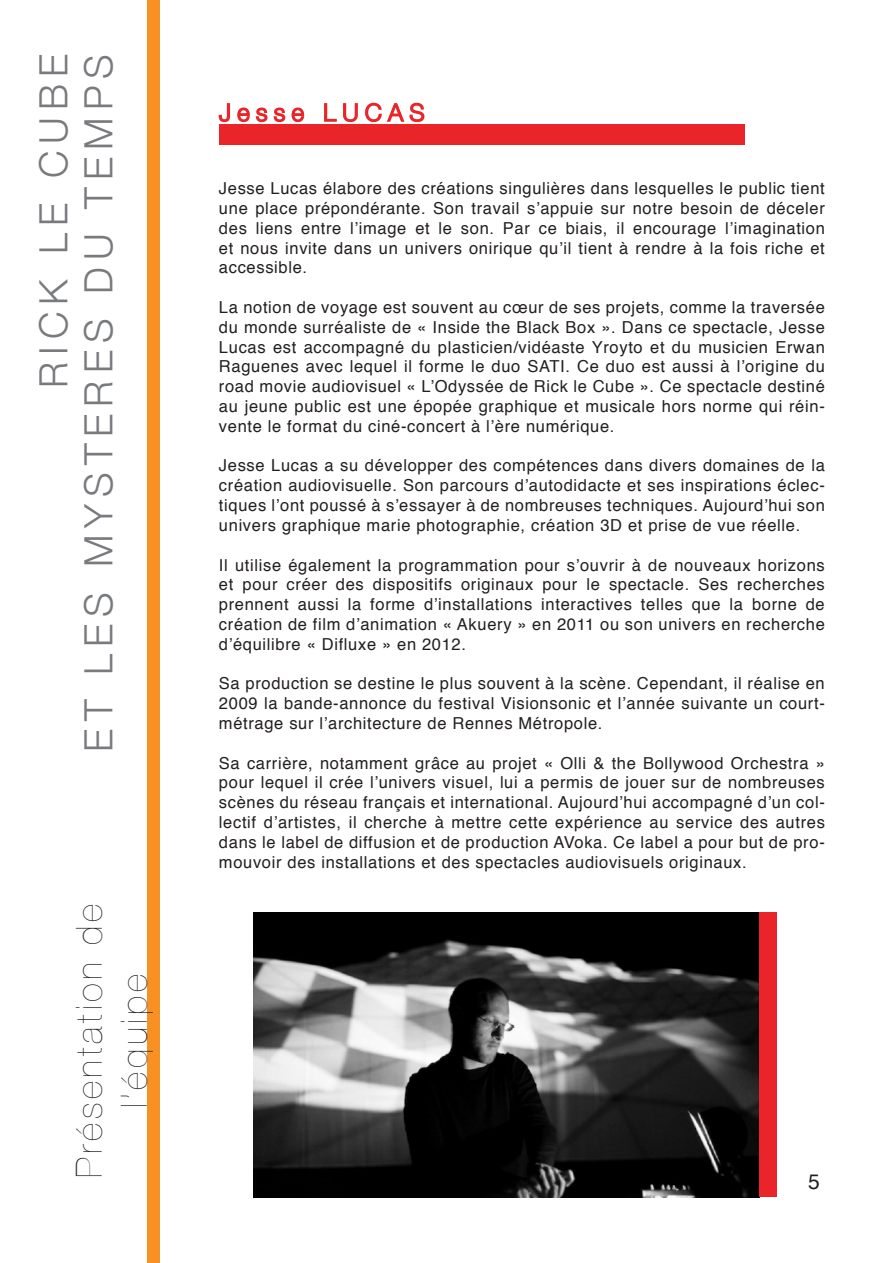
<style>
.page{position:relative;width:893px;height:1263px;background:#fff}
.page>*{position:absolute;margin:0;border:0;box-sizing:border-box;transform-origin:0 0}
.t1{font:300 39px "Helvetica Neue";letter-spacing:.18em;color:#787a7d}
.t2{font:200 36px "Helvetica Neue";letter-spacing:.1em;color:#231f20}
.t3{font:21px "Helvetica";color:#231f20}
.t4{font:16.5px/19.8px "Helvetica";letter-spacing:.04em;color:#231f20;text-align:justify}
</style>
<div class="page">
<div style="left:148px;top:0;width:12px;height:1263px;background:#f79123"></div>
<svg style="left:218px;top:103px;width:87px;height:20px"></svg>
<svg style="left:324px;top:102px;width:101px;height:21px"></svg>
<div style="left:219px;top:124px;width:526px;height:21px;background:#e92529"></div>
<img style="left:253px;top:912px;width:506px;height:285px">
<div style="left:759px;top:912px;width:18px;height:285px;background:#e92529"></div>
<p class="t1" style="left:22px;top:388px;width:335px;rotate:-90deg">RICK LE CUBE</p>
<p class="t1" style="left:67px;top:752px;width:699px;rotate:-90deg">ET LES MYSTERES DU TEMPS</p>
<p class="t2" style="left:61px;top:1178px;width:276px;rotate:-90deg">Présentation de</p>
<p class="t2" style="left:106px;top:1107px;width:135px;rotate:-90deg">l’équipe</p>
<p class="t4" style="left:219px;top:179px;width:607px">Jesse Lucas élabore des créations singulières dans lesquelles le public tient une place prépondérante. Son travail s’appuie sur notre besoin de déceler des liens entre l’image et le son. Par ce biais, il encourage l’imagination et nous invite dans un univers onirique qu’il tient à rendre à la fois riche et accessible.</p>
<p class="t4" style="left:219px;top:298px;width:607px">La notion de voyage est souvent au cœur de ses projets, comme la traversée du monde surréaliste de « Inside the Black Box ». Dans ce spectacle, Jesse Lucas est accompagné du plasticien/vidéaste Yroyto et du musicien Erwan Raguenes avec lequel il forme le duo SATI. Ce duo est aussi à l’origine du road movie audiovisuel « L’Odyssée de Rick le Cube ». Ce spectacle destiné au jeune public est une épopée graphique et musicale hors norme qui réin&shy;vente le format du ciné-concert à l’ère numérique.</p>
<p class="t4" style="left:219px;top:456px;width:607px">Jesse Lucas a su développer des compétences dans divers domaines de la création audiovisuelle. Son parcours d’autodidacte et ses inspirations éclec&shy;tiques l’ont poussé à s’essayer à de nombreuses techniques. Aujourd’hui son univers graphique marie photographie, création 3D et prise de vue réelle.</p>
<p class="t4" style="left:219px;top:555px;width:607px">Il utilise également la programmation pour s’ouvrir à de nouveaux horizons et pour créer des dispositifs originaux pour le spectacle. Ses recherches prennent aussi la forme d’installations interactives telles que la borne de création de film d’animation « Akuery » en 2011 ou son univers en recherche d’équilibre « Difluxe » en 2012.</p>
<p class="t4" style="left:219px;top:674px;width:607px">Sa production se destine le plus souvent à la scène. Cependant, il réalise en 2009 la bande-annonce du festival Visionsonic et l’année suivante un court&shy;métrage sur l’architecture de Rennes Métropole.</p>
<p class="t4" style="left:219px;top:753px;width:607px">Sa carrière, notamment grâce au projet « Olli &amp; the Bollywood Orchestra » pour lequel il crée l’univers visuel, lui a permis de jouer sur de nombreuses scènes du réseau français et international. Aujourd’hui accompagné d’un col&shy;lectif d’artistes, il cherche à mettre cette expérience au service des autres dans le label de diffusion et de production AVoka. Ce label a pour but de pro&shy;mouvoir des installations et des spectacles audiovisuels originaux.</p>
<p class="t3" style="left:808px;top:1166px;width:13px">5</p>
</div>
